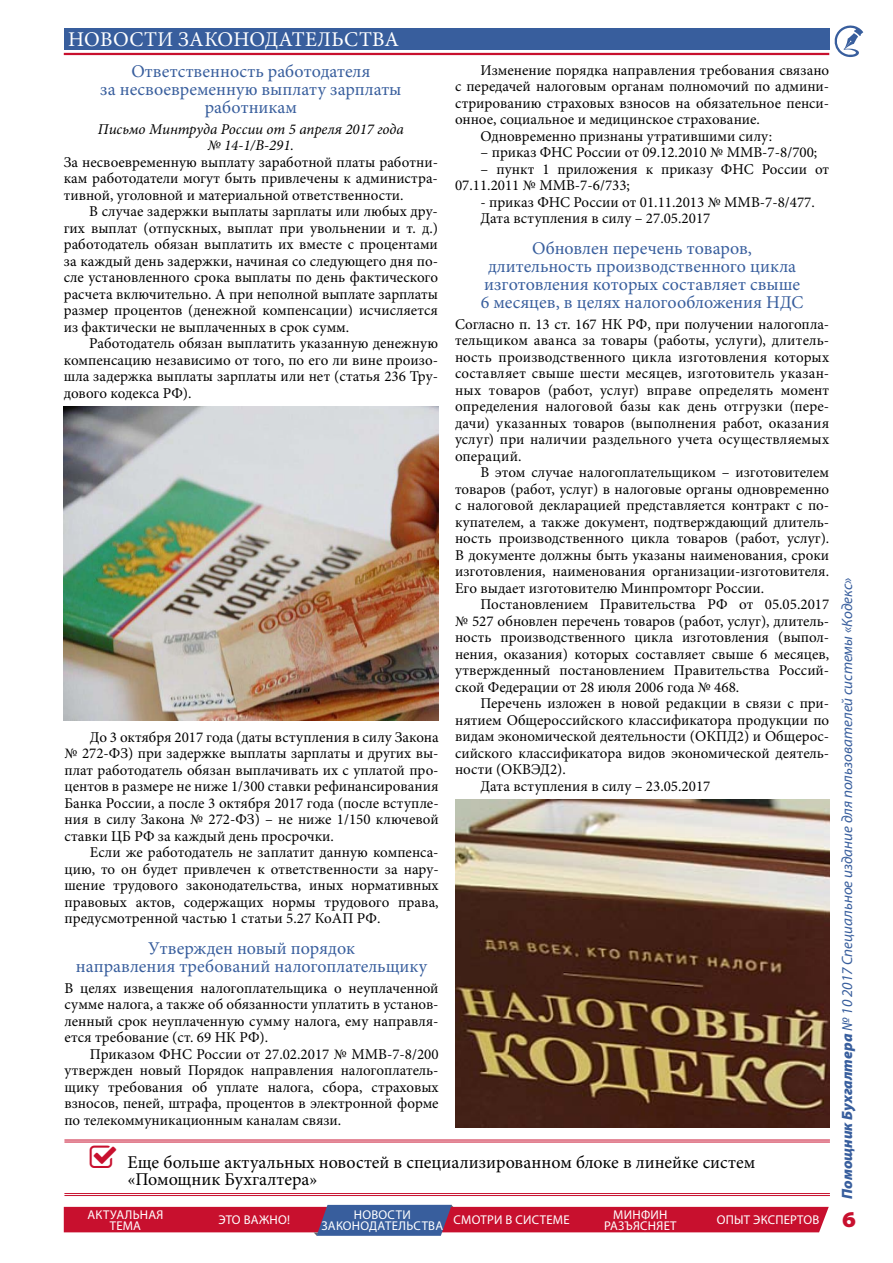
<style>
.page{position:relative;width:893px;height:1263px;background:#fff}
.page>*{position:absolute;margin:0;border:0;box-sizing:border-box;transform-origin:0 0}
.t1{font:900 semi-expanded 22.5px "Myriad Pro";color:#c8102e}
.t2{font:21px "Minion Pro";letter-spacing:.01em;color:#fff}
.t3{font:18px/18px "Minion Pro";color:#385e9d;text-align:center}
.t4{font:18px/16.5px "Minion Pro";color:#000}
.t5{font:15px/16.5px "Minion Pro";color:#000;text-align:justify}
.t6{font:italic 15px "Myriad Pro";color:#385e9d}
.t7{font:italic 15px/16.5px "Minion Pro";color:#000;text-align:center}
.t8{font:12.75px/10.5px "Myriad Pro";letter-spacing:.02em;color:#fff;text-align:center}
.s1{font-weight:900}
</style>
<div class="page">
<svg style="left:834px;top:25px;width:29px;height:32px"></svg>
<div style="left:64px;top:29px;width:765px;height:21px;background:#385e9d"></div>
<hr style="left:64px;top:53px;width:765px;height:2px;background:#c8102e">
<svg style="left:64px;top:1205px;width:765px;height:31px;background:#b9405f"></svg>
<hr style="left:64px;top:1140px;width:766px;height:1px;background:#c8102e">
<hr style="left:64px;top:1142px;width:766px;height:1px;background:#c8102e">
<hr style="left:64px;top:1193px;width:766px;height:1px;background:#c8102e">
<hr style="left:64px;top:1195px;width:766px;height:1px;background:#c8102e">
<img style="left:64px;top:406px;width:374px;height:315px">
<img style="left:455px;top:800px;width:375px;height:328px">
<h2 class="t2" style="left:68px;top:27px;width:332px">НОВОСТИ ЗАКОНОДАТЕЛЬСТВА</h2>
<p class="t3" style="left:100px;top:62px;width:303px">Ответственность работодателя<br>за несвоевременную выплату зарплаты работникам</p>
<p class="t7" style="left:98px;top:120px;width:307px">Письмо Минтруда России от 5 апреля 2017 года № 14-1/В-291.</p>
<p class="t5" style="left:64px;top:153px;width:376px">За несвоевременную выплату заработной платы работни&shy;кам работодатели могут быть привлечены к администра&shy;тивной, уголовной и материальной ответственности.</p>
<p class="t5" style="left:64px;top:203px;width:376px;text-indent:26px">В случае задержки выплаты зарплаты или любых дру&shy;гих выплат (отпускных, выплат при увольнении и т. д.) работодатель обязан выплатить их вместе с процентами за каждый день задержки, начиная со следующего дня по&shy;сле установленного срока выплаты по день фактического расчета включительно. А при неполной выплате зарплаты размер процентов (денежной компенсации) исчисляется из фактически не выплаченных в срок сумм.</p>
<p class="t5" style="left:64px;top:335px;width:376px;text-indent:26px">Работодатель обязан выплатить указанную денежную компенсацию независимо от того, по его ли вине произо&shy;шла задержка выплаты зарплаты или нет (статья 236 Тру&shy;дового кодекса РФ).</p>
<p class="t5" style="left:64px;top:728px;width:376px;text-indent:26px">До 3 октября 2017 года (даты вступления в силу Закона № 272-ФЗ) при задержке выплаты зарплаты и других вы&shy;плат работодатель обязан выплачивать их с уплатой про&shy;центов в размере не ниже 1/300 ставки рефинансирования Банка России, а после 3 октября 2017 года (после вступле&shy;ния в силу Закона № 272-ФЗ) – не ниже 1/150 ключевой ставки ЦБ РФ за каждый день просрочки.</p>
<p class="t5" style="left:64px;top:844px;width:376px;text-indent:26px">Если же работодатель не заплатит данную компенса&shy;цию, то он будет привлечен к ответственности за нару&shy;шение трудового законодательства, иных нормативных правовых актов, содержащих нормы трудового права, предусмотренной частью 1 статьи 5.27 КоАП РФ.</p>
<p class="t3" style="left:76px;top:939px;width:353px">Утвержден новый порядок<br>направления требований налогоплательщику</p>
<p class="t5" style="left:64px;top:979px;width:376px">В целях извещения налогоплательщика о неуплаченной сумме налога, а также об обязанности уплатить в установ&shy;ленный срок неуплаченную сумму налога, ему направля&shy;ется требование (ст. 69 НК РФ).</p>
<p class="t5" style="left:64px;top:1045px;width:376px;text-indent:26px">Приказом ФНС России от 27.02.2017 № ММВ-7-8/200 утвержден новый Порядок направления налогоплатель&shy;щику требования об уплате налога, сбора, страховых взносов, пеней, штрафа, процентов в электронной форме по телекоммуникационным каналам связи.</p>
<p class="t5" style="left:480px;top:61px;width:350px">Изменение порядка направления требования связано</p>
<p class="t5" style="left:455px;top:78px;width:376px">с передачей налоговым органам полномочий по админи-</p>
<p class="t5" style="left:455px;top:94px;width:376px">стрированию страховых взносов на обязательное пенси-</p>
<p class="t5" style="left:455px;top:111px;width:306px">онное, социальное и медицинское страхование.</p>
<p class="t5" style="left:480px;top:127px;width:293px">Одновременно признаны утратившими силу:</p>
<p class="t5" style="left:480px;top:144px;width:338px">– приказ ФНС России от 09.12.2010 № ММВ-7-8/700;</p>
<p class="t5" style="left:455px;top:160px;width:376px;text-indent:26px">– пункт 1 приложения к приказу ФНС России от<br>07.11.2011 № ММВ-7-6/733;</p>
<p class="t5" style="left:480px;top:193px;width:336px">- приказ ФНС России от 01.11.2013 № ММВ-7-8/477.<br>Дата вступления в силу – 27.05.2017</p>
<p class="t3" style="left:481px;top:239px;width:324px">Обновлен перечень товаров, длительность производственного цикла изготовления которых составляет свыше 6 месяцев, в целях налогообложения НДС</p>
<p class="t5" style="left:455px;top:315px;width:376px">Согласно п. 13 ст. 167 НК РФ, при получении налогопла&shy;тельщиком аванса за товары (работы, услуги), длитель&shy;ность производственного цикла изготовления которых составляет свыше шести месяцев, изготовитель указан&shy;ных товаров (работ, услуг) вправе определять момент определения налоговой базы как день отгрузки (пере&shy;дачи) указанных товаров (выполнения работ, оказания услуг) при наличии раздельного учета осуществляемых операций.</p>
<p class="t5" style="left:455px;top:464px;width:376px;text-indent:26px">В этом случае налогоплательщиком – изготовителем товаров (работ, услуг) в налоговые органы одновременно с налоговой декларацией представляется контракт с по&shy;купателем, а также документ, подтверждающий длитель&shy;ность производственного цикла товаров (работ, услуг).<br>В документе должны быть указаны наименования, сроки изготовления, наименования организации-изготовителя.<br>Его выдает изготовителю Минпромторг России.</p>
<p class="t5" style="left:455px;top:596px;width:376px;text-indent:26px">Постановлением Правительства РФ от 05.05.2017 № 527 обновлен перечень товаров (работ, услуг), длитель&shy;ность производственного цикла изготовления (выпол&shy;нения, оказания) которых составляет свыше 6 месяцев, утвержденный постановлением Правительства Россий&shy;ской Федерации от 28 июля 2006 года № 468.</p>
<p class="t5" style="left:480px;top:695px;width:350px">Перечень изложен в новой редакции в связи с при-</p>
<p class="t5" style="left:455px;top:711px;width:376px">нятием Общероссийского классификатора продукции по</p>
<p class="t5" style="left:455px;top:728px;width:376px">видам экономической деятельности (ОКПД2) и Общерос-</p>
<p class="t5" style="left:455px;top:744px;width:376px">сийского классификатора видов экономической деятель-</p>
<p class="t5" style="left:455px;top:761px;width:112px">ности (ОКВЭД2).</p>
<p class="t5" style="left:480px;top:777px;width:231px">Дата вступления в силу – 23.05.2017</p>
<p class="t4" style="left:127px;top:1154px;width:629px">Еще больше актуальных новостей в специализированном блоке в линейке систем «Помощник Бухгалтера»</p>
<p class="t8" style="left:87px;top:1210px;width:77px">АКТУАЛЬНАЯ<br>ТЕМА</p>
<p class="t8" style="left:218px;top:1215px;width:73px">ЭТО ВАЖНО!</p>
<p class="t8" style="left:321px;top:1210px;width:250px;text-align:left;text-indent:33px">НОВОСТИ<br>ЗАКОНОДАТЕЛЬСТВА СМОТРИ В СИСТЕМЕ</p>
<p class="t8" style="left:604px;top:1210px;width:74px">МИНФИН<br>РАЗЪЯСНЯЕТ</p>
<p class="t8" style="left:717px;top:1215px;width:104px">ОПЫТ ЭКСПЕРТОВ</p>
<p class="t6" style="left:838px;top:1199px;width:623px;rotate:-90deg"><span class="s1">Помощник Бухгалтера</span> № 10 2017 Специальное издание для пользователей системы «Кодекс»</p>
<h1 class="t1" style="left:842px;top:1206px;width:15px">6</h1>
</div>
